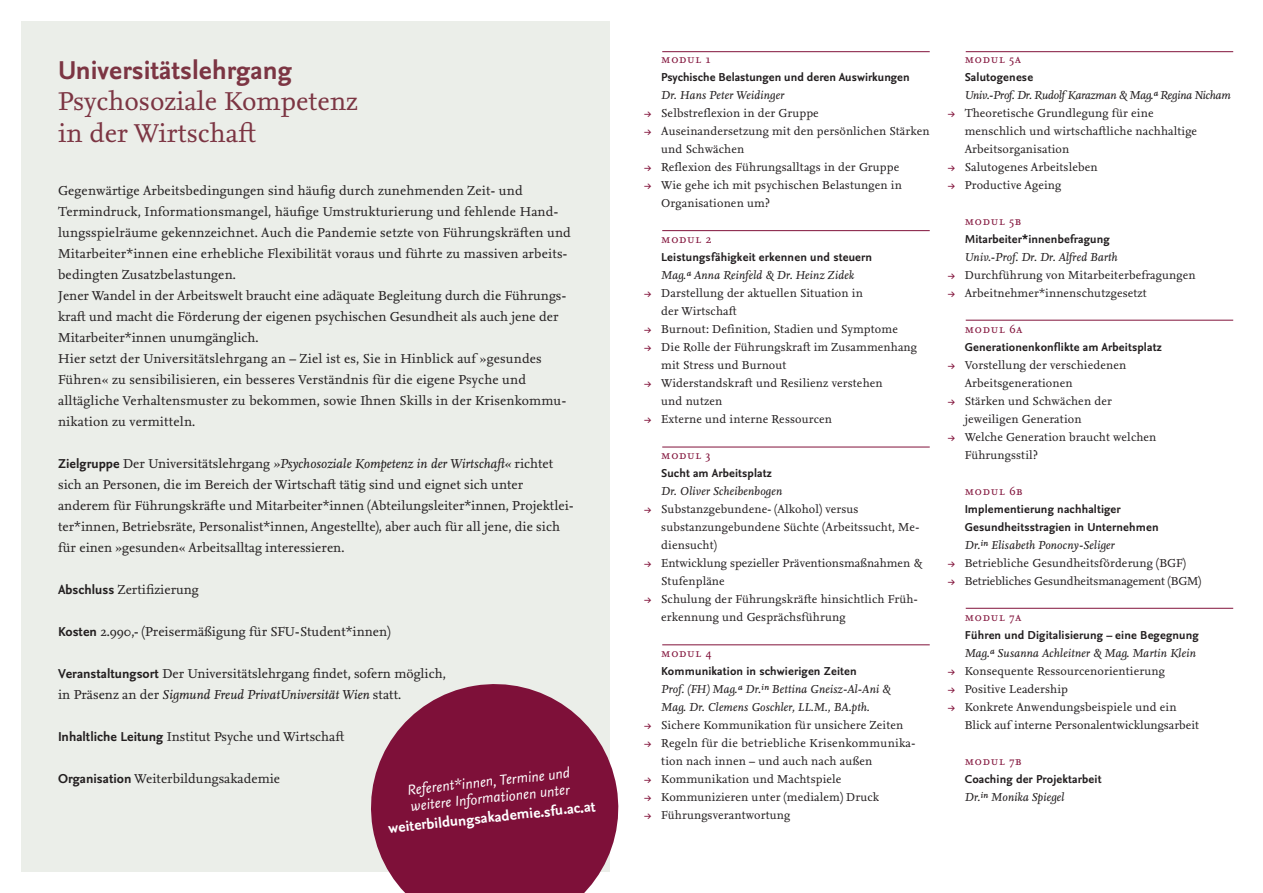
<style>
.page{position:relative;width:1263px;height:893px;background:#fff}
.page>*{position:absolute;margin:0;border:0;box-sizing:border-box;transform-origin:0 0}
.t1{font:27px "Nexus Serif Pro";color:#7c3543}
.t2{font:700 27px "Nexus Sans Pro";color:#7c3543}
.t3{font:italic 15px "Nexus Sans Pro";color:#fff}
.t4{font:700 15px "Nexus Sans Pro";color:#fff}
.t5{font:13.5px/21px "Nexus Serif Pro";letter-spacing:.005em;color:#231f20}
.t6{font:italic 13.5px "Nexus Serif Pro";color:#231f20}
.t7{font:12px/18px "Nexus Serif Pro";letter-spacing:.01em;color:#231f20}
.t8{font:700 12px "Nexus Sans Pro";letter-spacing:.01em;color:#231f20}
.t9{font:italic 12px "Nexus Serif Pro";letter-spacing:.01em;color:#231f20}
.t10{font:12px "Nexus Serif Pro";letter-spacing:.06em;color:#81123a}
.t11{font:italic 12px "Nexus Serif Pro";letter-spacing:-.02em;color:#231f20}
.t12{font:12px "Nexus Serif Pro";letter-spacing:-.01em;color:#231f20}
.s1{font-family:"Nexus Sans Pro";font-weight:700}
.s2{font-style:italic}
.s3{font-style:normal}
.s4{color:#81123a}
</style>
<div class="page">
<div style="left:21px;top:21px;width:589px;height:851px;background:#ebeee9"></div>
<svg style="left:371px;top:684px;width:248px;height:209px;fill:#7e1039"></svg>
<hr style="left:966px;top:320px;width:267px;height:1px;background:#81123a">
<hr style="left:966px;top:608px;width:267px;height:1px;background:#81123a">
<hr style="left:966px;top:51px;width:267px;height:1px;background:#81123a">
<hr style="left:662px;top:51px;width:268px;height:1px;background:#81123a">
<hr style="left:662px;top:230px;width:268px;height:1px;background:#81123a">
<hr style="left:662px;top:447px;width:268px;height:1px;background:#81123a">
<hr style="left:662px;top:645px;width:268px;height:1px;background:#81123a">
<p class="t2" style="left:58px;top:50px;width:235px">Universitätslehrgang</p>
<p class="t1" style="left:58px;top:82px;width:301px">Psychosoziale Kompetenz</p>
<p class="t1" style="left:58px;top:113px;width:200px">in der Wirtschaft</p>
<p class="t5" style="left:58px;top:179px;width:514px">Gegenwärtige Arbeitsbedingungen sind häufig durch zunehmenden Zeit- und Termindruck, Informationsmangel, häufige Umstrukturierung und fehlende Hand&shy;lungsspielräume gekennzeichnet. Auch die Pandemie setzte von Führungskräften und Mitarbeiter*innen eine erhebliche Flexibilität voraus und führte zu massiven arbeits&shy;bedingten Zusatzbelastungen.</p>
<p class="t5" style="left:58px;top:284px;width:510px">Jener Wandel in der Arbeitswelt braucht eine adäquate Begleitung durch die Führungs&shy;kraft und macht die Förderung der eigenen psychischen Gesundheit als auch jene der<br>Mitarbeiter*innen unumgänglich.</p>
<p class="t5" style="left:58px;top:347px;width:510px">Hier setzt der Universitätslehrgang an – Ziel ist es, Sie in Hinblick auf »gesundes Führen« zu sensibilisieren, ein besseres Verständnis für die eigene Psyche und alltägliche Verhaltensmuster zu bekommen, sowie Ihnen Skills in der Krisenkommu&shy;nikation zu vermitteln.</p>
<p class="t5" style="left:58px;top:452px;width:517px"><span class="s1">Zielgruppe</span> Der Universitätslehrgang <span class="s2">»Psychosoziale Kompetenz in der Wirtschaft«</span> richtet sich an Personen, die im Bereich der Wirtschaft tätig sind und eignet sich unter anderem für Führungskräfte und Mitarbeiter*innen (Abteilungsleiter*innen, Projektlei&shy;ter*innen, Betriebsräte, Personalist*innen, Angestellte), aber auch für all jene, die sich für einen »gesunden« Arbeitsalltag interessieren.</p>
<p class="t5" style="left:58px;top:578px;width:142px"><span class="s1">Abschluss</span> Zertifizierung</p>
<p class="t5" style="left:58px;top:620px;width:334px"><span class="s1">Kosten</span> 2.990,- (Preisermäßigung für SFU-Student*innen)</p>
<p class="t5" style="left:58px;top:662px;width:389px"><span class="s1">Veranstaltungsort</span> Der Universitätslehrgang findet, sofern möglich,</p>
<p class="t6" style="left:58px;top:685px;width:345px"><span class="s3">in Präsenz an der</span> Sigmund Freud PrivatUniversität Wien <span class="s3">statt.</span></p>
<p class="t5" style="left:58px;top:725px;width:288px"><span class="s1">Inhaltliche Leitung</span> Institut Psyche und Wirtschaft</p>
<p class="t5" style="left:58px;top:767px;width:224px"><span class="s1">Organisation</span> Weiterbildungsakademie</p>
<p class="t3" style="left:406px;top:779px;width:165px;rotate:-6deg">Referent*innen, Termine und</p>
<p class="t3" style="left:409px;top:795px;width:161px;rotate:-6deg">weitere Informationen unter</p>
<p class="t4" style="left:387px;top:817px;width:210px;rotate:-6deg">weiterbildungsakademie.sfu.ac.at</p>
<p class="t10" style="left:661px;top:50px;width:51px">Modul 1</p>
<p class="t8" style="left:661px;top:68px;width:250px">Psychische Belastungen und deren Auswirkungen</p>
<p class="t9" style="left:661px;top:86px;width:124px">Dr. Hans Peter Weidinger</p>
<p class="t7" style="left:644px;top:103px;width:176px"><span class="s4">→</span> Selbstreflexion in der Gruppe</p>
<p class="t7" style="left:661px;top:121px;width:270px;text-indent:-17px"><span class="s4">→</span> Auseinandersetzung mit den persönlichen Stärken und Schwächen</p>
<p class="t7" style="left:644px;top:157px;width:257px"><span class="s4">→</span> Reflexion des Führungsalltags in der Gruppe</p>
<p class="t7" style="left:661px;top:175px;width:242px;text-indent:-17px"><span class="s4">→</span> Wie gehe ich mit psychischen Belastungen in<br>Organisationen um?</p>
<p class="t10" style="left:661px;top:230px;width:52px">Modul 2</p>
<p class="t8" style="left:661px;top:248px;width:212px">Leistungsfähigkeit erkennen und steuern</p>
<p class="t9" style="left:661px;top:266px;width:194px">Mag.a Anna Reinfeld &amp; Dr. Heinz Zidek</p>
<p class="t7" style="left:644px;top:283px;width:220px"><span class="s4">→</span> Darstellung der aktuellen Situation in</p>
<p class="t7" style="left:661px;top:301px;width:77px">der Wirtschaft</p>
<p class="t7" style="left:644px;top:319px;width:255px"><span class="s4">→</span> Burnout: Definition, Stadien und Symptome</p>
<p class="t7" style="left:661px;top:337px;width:257px;text-indent:-17px"><span class="s4">→</span> Die Rolle der Führungskraft im Zusammenhang mit Stress und Burnout</p>
<p class="t7" style="left:644px;top:373px;width:240px"><span class="s4">→</span> Widerstandskraft und Resilienz verstehen</p>
<p class="t7" style="left:661px;top:391px;width:63px">und nutzen</p>
<p class="t7" style="left:644px;top:409px;width:189px"><span class="s4">→</span> Externe und interne Ressourcen</p>
<p class="t10" style="left:661px;top:446px;width:51px">Modul 3</p>
<p class="t8" style="left:661px;top:464px;width:112px">Sucht am Arbeitsplatz</p>
<p class="t9" style="left:661px;top:482px;width:121px">Dr. Oliver Scheibenbogen</p>
<p class="t7" style="left:644px;top:499px;width:216px"><span class="s4">→</span> Substanzgebundene- (Alkohol) versus</p>
<p class="t7" style="left:661px;top:517px;width:260px">substanzungebundene Süchte (Arbeitssucht, Me&shy;diensucht)</p>
<p class="t7" style="left:661px;top:553px;width:263px;text-indent:-17px"><span class="s4">→</span> Entwicklung spezieller Präventionsmaßnahmen &amp;<br>Stufenpläne</p>
<p class="t7" style="left:661px;top:589px;width:258px;text-indent:-17px"><span class="s4">→</span> Schulung der Führungskräfte hinsichtlich Früh&shy;erkennung und Gesprächsführung</p>
<p class="t10" style="left:661px;top:644px;width:52px">Modul 4</p>
<p class="t8" style="left:661px;top:662px;width:197px">Kommunikation in schwierigen Zeiten</p>
<p class="t9" style="left:661px;top:680px;width:231px">Prof. (FH) Mag.a Dr.in Bettina Gneisz-Al-Ani &amp;</p>
<p class="t9" style="left:661px;top:698px;width:210px">Mag. Dr. Clemens Goschler, LL.M., BA.pth.</p>
<p class="t7" style="left:644px;top:715px;width:261px"><span class="s4">→</span> Sichere Kommunikation für unsichere Zeiten</p>
<p class="t7" style="left:661px;top:733px;width:256px;text-indent:-17px"><span class="s4">→</span> Regeln für die betriebliche Krisenkommunika&shy;tion nach innen – und auch nach außen</p>
<p class="t7" style="left:644px;top:769px;width:199px"><span class="s4">→</span> Kommunikation und Machtspiele</p>
<p class="t7" style="left:644px;top:787px;width:237px"><span class="s4">→</span> Kommunizieren unter (medialem) Druck</p>
<p class="t7" style="left:644px;top:805px;width:148px"><span class="s4">→</span> Führungsverantwortung</p>
<p class="t10" style="left:965px;top:50px;width:57px">Modul 5a</p>
<p class="t8" style="left:965px;top:68px;width:70px">Salutogenese</p>
<p class="t11" style="left:965px;top:86px;width:267px">Univ.-Prof. Dr. Rudolf Karazman &amp; Mag.a Regina Nicham</p>
<p class="t7" style="left:948px;top:103px;width:207px"><span class="s4">→</span> Theoretische Grundlegung für eine</p>
<p class="t7" style="left:965px;top:121px;width:234px">menschlich und wirtschaftliche nachhaltige<br>Arbeitsorganisation</p>
<p class="t7" style="left:948px;top:157px;width:151px"><span class="s4">→</span> Salutogenes Arbeitsleben</p>
<p class="t7" style="left:948px;top:175px;width:115px"><span class="s4">→</span> Productive Ageing</p>
<p class="t10" style="left:965px;top:212px;width:58px">Modul 5b</p>
<p class="t8" style="left:965px;top:230px;width:147px">Mitarbeiter*innenbefragung</p>
<p class="t9" style="left:965px;top:248px;width:154px">Univ.-Prof. Dr. Dr. Alfred Barth</p>
<p class="t7" style="left:948px;top:265px;width:249px"><span class="s4">→</span> Durchführung von Mitarbeiterbefragungen</p>
<p class="t7" style="left:948px;top:283px;width:201px"><span class="s4">→</span> Arbeitnehmer*innenschutzgesetzt</p>
<p class="t10" style="left:965px;top:320px;width:56px">Modul 6a</p>
<p class="t8" style="left:965px;top:338px;width:199px">Generationenkonflikte am Arbeitsplatz</p>
<p class="t7" style="left:948px;top:355px;width:180px"><span class="s4">→</span> Vorstellung der verschiedenen</p>
<p class="t7" style="left:965px;top:373px;width:109px">Arbeitsgenerationen</p>
<p class="t7" style="left:948px;top:391px;width:166px"><span class="s4">→</span> Stärken und Schwächen der</p>
<p class="t7" style="left:965px;top:409px;width:118px">jeweiligen Generation</p>
<p class="t7" style="left:948px;top:427px;width:210px"><span class="s4">→</span> Welche Generation braucht welchen</p>
<p class="t7" style="left:965px;top:445px;width:74px">Führungsstil?</p>
<p class="t10" style="left:965px;top:482px;width:60px">Modul 6b</p>
<p class="t8" style="left:965px;top:500px;width:158px">Implementierung nachhaltiger</p>
<p class="t8" style="left:965px;top:518px;width:196px">Gesundheitsstragien in Unternehmen</p>
<p class="t9" style="left:965px;top:536px;width:151px">Dr.in Elisabeth Ponocny-Seliger</p>
<p class="t7" style="left:948px;top:553px;width:240px"><span class="s4">→</span> Betriebliche Gesundheitsförderung (BGF)</p>
<p class="t12" style="left:948px;top:572px;width:255px"><span class="s4">→</span> Betriebliches Gesundheitsmanagement (BGM)</p>
<p class="t10" style="left:965px;top:608px;width:55px">Modul 7a</p>
<p class="t8" style="left:965px;top:626px;width:236px">Führen und Digitalisierung – eine Begegnung</p>
<p class="t9" style="left:965px;top:644px;width:231px">Mag.a Susanna Achleitner &amp; Mag. Martin Klein</p>
<p class="t7" style="left:948px;top:661px;width:219px"><span class="s4">→</span> Konsequente Ressourcenorientierung</p>
<p class="t7" style="left:948px;top:679px;width:122px"><span class="s4">→</span> Positive Leadership</p>
<p class="t7" style="left:948px;top:697px;width:230px"><span class="s4">→</span> Konkrete Anwendungsbeispiele und ein</p>
<p class="t7" style="left:965px;top:715px;width:236px">Blick auf interne Personalentwicklungsarbeit</p>
<p class="t10" style="left:965px;top:752px;width:58px">Modul 7b</p>
<p class="t8" style="left:965px;top:770px;width:138px">Coaching der Projektarbeit</p>
<p class="t9" style="left:965px;top:788px;width:101px">Dr.in Monika Spiegel</p>
</div>
